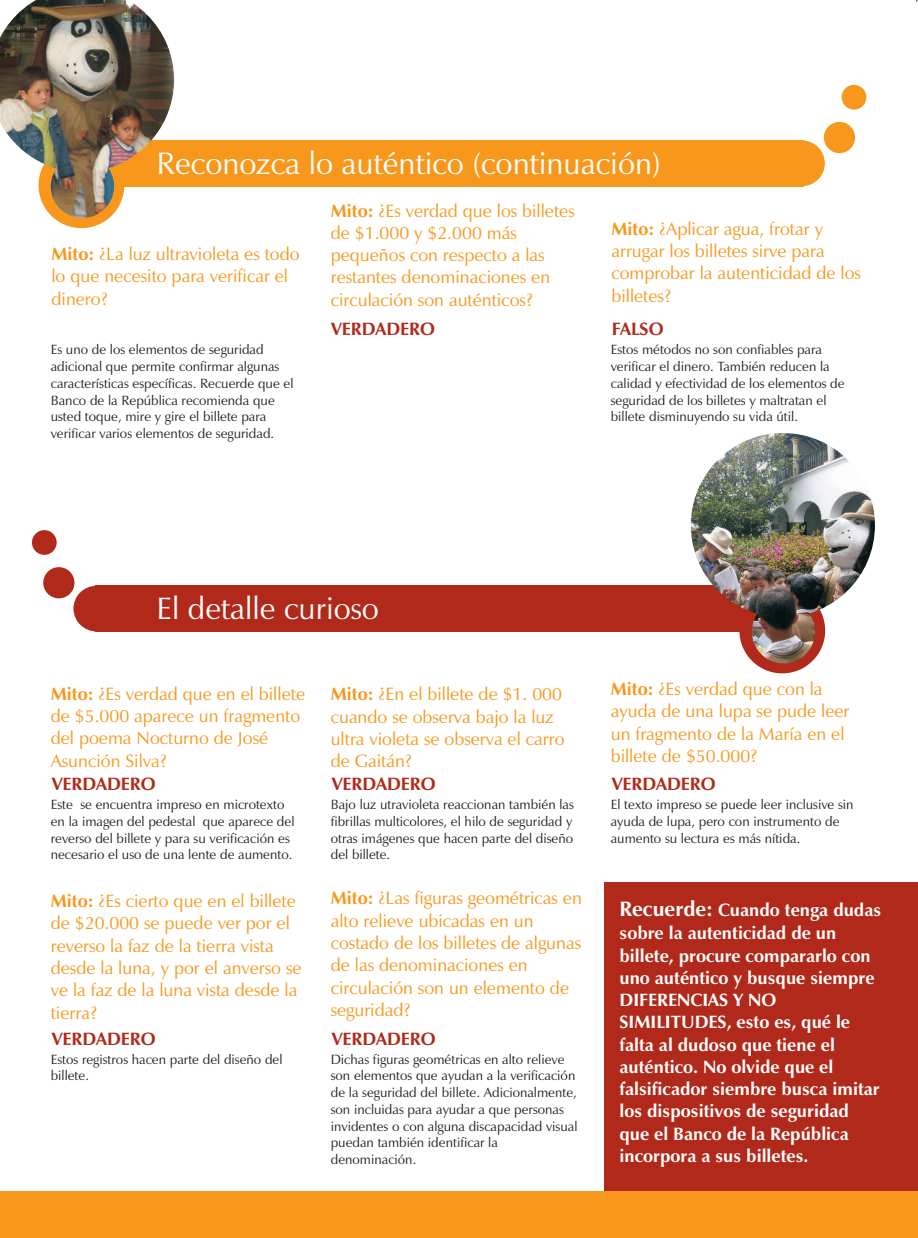
<style>
.page{position:relative;width:918px;height:1238px;background:#fff}
.page>*{position:absolute;margin:0;border:0;box-sizing:border-box;transform-origin:0 0}
.t1{font:31.2px "Zapf Humanist 601 BT";color:#fff}
.t2{font:18px/22.4px "Zapf Humanist 601 BT";color:#f7981d}
.t3{font:700 18px/22.4px "Zapf Humanist 601 BT";color:#fff}
.t4{font:700 18px "Zapf Humanist 601 BT";color:#b1291a}
.t5{font:13.5px/16.6px "Zapf Humanist 601 BT";color:#231f20}
.s1{font-weight:700}
.s2{font-size:21px}
</style>
<div class="page">
<div style="left:604px;top:882px;width:314px;height:356px;background:#b1291a"></div>
<div style="left:0;top:1190px;width:918px;height:48px;background:#f7981d"></div>
<div style="left:95px;top:140px;width:708px;height:46px;background:#f7981d"></div>
<div style="left:823px;top:122px;width:32px;height:31px;background:#f7981d;border-radius:50%"></div>
<div style="left:779px;top:141px;width:45px;height:45px;background:#f7981d;border-radius:50%"></div>
<div style="left:841px;top:85px;width:25px;height:25px;background:#f7981d;border-radius:50%"></div>
<div style="left:39px;top:142px;width:85px;height:86px;background:#f7981d;border-radius:50%"></div>
<img style="left:0;top:0;width:174px;height:172px">
<img style="left:51px;top:155px;width:63px;height:63px;border-radius:50%">
<div style="left:95px;top:585px;width:708px;height:46px;background:#b1291a"></div>
<div style="left:43px;top:567px;width:31px;height:31px;background:#b1291a;border-radius:50%"></div>
<div style="left:73px;top:586px;width:46px;height:45px;background:#b1291a;border-radius:50%"></div>
<div style="left:32px;top:530px;width:25px;height:25px;background:#b1291a;border-radius:50%"></div>
<div style="left:739px;top:587px;width:86px;height:86px;background:#b1291a;border-radius:50%"></div>
<img style="left:690px;top:433px;width:185px;height:184px;border-radius:50%">
<img style="left:751px;top:600px;width:64px;height:63px;border-radius:50%">
<h1 class="t1" style="left:157px;top:150px;width:505px">Reconozca lo auténtico (continuación)</h1>
<h2 class="t2" style="left:51px;top:244px;width:250px"><span class="s1">Mito:</span> ¿La luz ultravioleta es todo lo que necesito para verificar el dinero?</h2>
<p class="t5" style="left:51px;top:342px;width:244px">Es uno de los elementos de seguridad adicional que permite confirmar algunas características específicas. Recuerde que el Banco de la República recomienda que usted toque, mire y gire el billete para verificar varios elementos de seguridad.</p>
<h2 class="t2" style="left:331px;top:201px;width:245px"><span class="s1">Mito:</span> ¿Es verdad que los billetes de $1.000 y $2.000 más pequeños con respecto a las restantes denominaciones en circulación son auténticos?</h2>
<h2 class="t4" style="left:331px;top:321px;width:105px">VERDADERO</h2>
<h2 class="t2" style="left:611px;top:219px;width:251px"><span class="s1">Mito:</span> ¿Aplicar agua, frotar y arrugar los billetes sirve para comprobar la autenticidad de los billetes?</h2>
<h2 class="t4" style="left:611px;top:321px;width:53px">FALSO</h2>
<p class="t5" style="left:611px;top:342px;width:235px">Estos métodos no son confiables para verificar el dinero. También reducen la calidad y efectividad de los elementos de seguridad de los billetes y maltratan el billete disminuyendo su vida útil.</p>
<h1 class="t1" style="left:157px;top:595px;width:224px">El detalle curioso</h1>
<h2 class="t2" style="left:51px;top:684px;width:256px"><span class="s1">Mito:</span> ¿Es verdad que en el billete de $5.000 aparece un fragmento del poema Nocturno de José<br>Asunción Silva?</h2>
<h2 class="t4" style="left:52px;top:776px;width:105px">VERDADERO</h2>
<p class="t5" style="left:51px;top:797px;width:245px">Este se encuentra impreso en microtexto en la imagen del pedestal que aparece del reverso del billete y para su verificación es necesario el uso de una lente de aumento.</p>
<h2 class="t2" style="left:51px;top:891px;width:252px"><span class="s1">Mito:</span> ¿Es cierto que en el billete de $20.000 se puede ver por el reverso la faz de la tierra vista desde la luna, y por el anverso se ve la faz de la luna vista desde la tierra?</h2>
<h2 class="t4" style="left:52px;top:1031px;width:105px">VERDADERO</h2>
<p class="t5" style="left:51px;top:1051px;width:233px">Estos registros hacen parte del diseño del billete.</p>
<h2 class="t2" style="left:331px;top:684px;width:235px"><span class="s1">Mito:</span> ¿En el billete de $1. 000 cuando se observa bajo la luz ultra violeta se observa el carro de Gaitán?</h2>
<h2 class="t4" style="left:332px;top:776px;width:105px">VERDADERO</h2>
<p class="t5" style="left:331px;top:797px;width:245px">Bajo luz utravioleta reaccionan también las fibrillas multicolores, el hilo de seguridad y otras imágenes que hacen parte del diseño del billete.</p>
<h2 class="t2" style="left:331px;top:888px;width:253px"><span class="s1">Mito:</span> ¿Las figuras geométricas en alto relieve ubicadas en un costado de los billetes de algunas de las denominaciones en circulación son un elemento de seguridad?</h2>
<h2 class="t4" style="left:332px;top:1031px;width:105px">VERDADERO</h2>
<p class="t5" style="left:331px;top:1051px;width:248px">Dichas figuras geométricas en alto relieve son elementos que ayudan a la verificación de la seguridad del billete. Adicionalmente, son incluidas para ayudar a que personas invidentes o con alguna discapacidad visual puedan también identificar la denominación.</p>
<h2 class="t2" style="left:611px;top:679px;width:240px"><span class="s1">Mito:</span> ¿Es verdad que con la ayuda de una lupa se pude leer un fragmento de la María en el billete de $50.000?</h2>
<h2 class="t4" style="left:611px;top:776px;width:105px">VERDADERO</h2>
<p class="t5" style="left:611px;top:797px;width:244px">El texto impreso se puede leer inclusive sin ayuda de lupa, pero con instrumento de aumento su lectura es más nítida.</p>
<p class="t3" style="left:619px;top:900px;width:263px"><span class="s2">Recuerde:</span> Cuando tenga dudas sobre la autenticidad de un billete, procure compararlo con uno auténtico y busque siempre<br>DIFERENCIAS Y NO<br>SIMILITUDES, esto es, qué le falta al dudoso que tiene el auténtico. No olvide que el falsificador siembre busca imitar los dispositivos de seguridad que el Banco de la República incorpora a sus billetes.</p>
</div>
